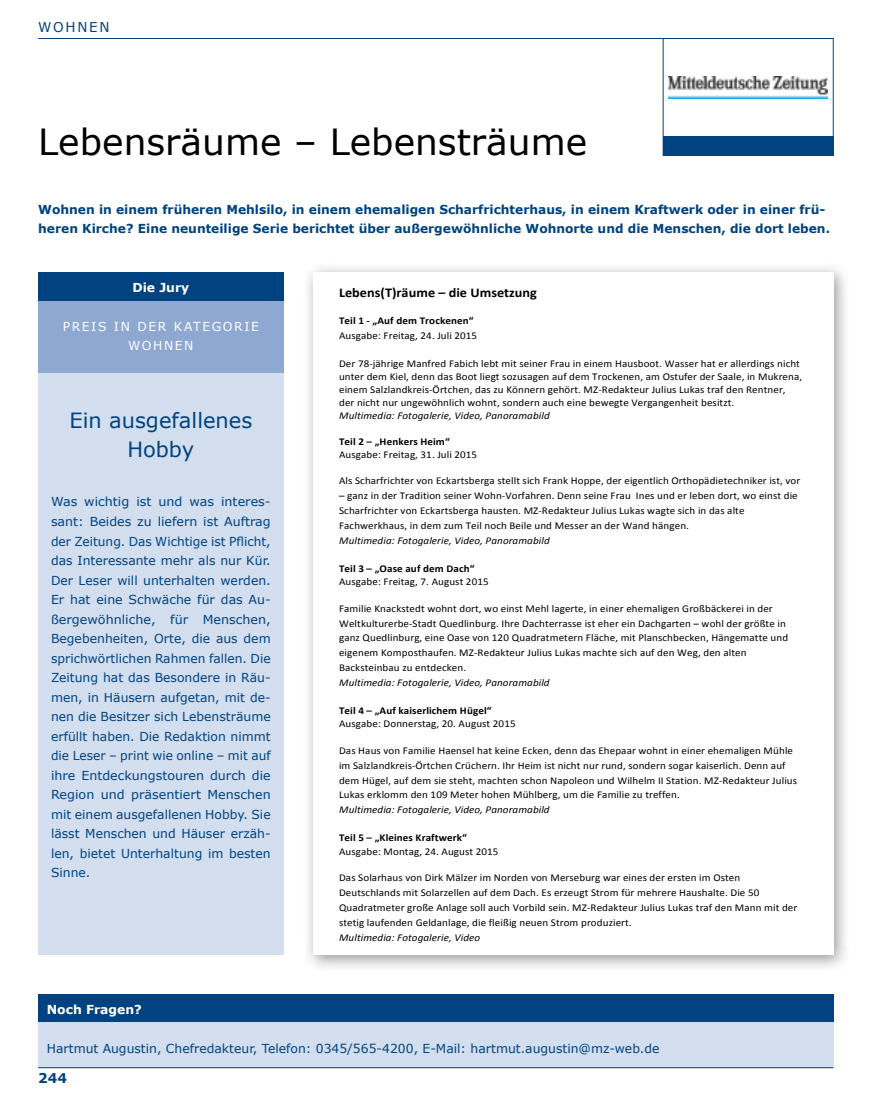
<style>
.page{position:relative;width:893px;height:1106px;background:#fff}
.page>*{position:absolute;margin:0;border:0;box-sizing:border-box;transform-origin:0 0}
.t1{font:36px "Verdana";color:#000}
.t2{font:21px/28.5px "Verdana";color:#004380;text-align:center}
.t3{font:13.5px "Verdana";letter-spacing:.125em;color:#004380}
.t4{font:700 13.5px "Verdana";color:#004380}
.t5{font:700 13.35px "Calibri";letter-spacing:.005em;color:#000;scale:1.06 1}
.t6{font:12.3px/19.5px "Verdana";color:#004380;text-align:justify}
.t7{font:700 12.3px/19.5px "Verdana";color:#004380}
.t8{font:12.3px/19.5px "Verdana";letter-spacing:.125em;color:#fff;text-align:center}
.t9{font:700 12.3px "Verdana";color:#fff}
.t10{font:10.35px/14.9px "Calibri";letter-spacing:.01em;color:#000;scale:1.06 1}
.t11{font:italic 10.35px "Calibri";letter-spacing:.01em;color:#000;scale:1.06 1}
.t12{font:700 10.35px "Calibri";letter-spacing:.01em;color:#000;scale:1.06 1}
</style>
<div class="page">
<hr style="left:38px;top:38px;width:795px;height:1px;background:#004380">
<div style="left:38px;top:292px;width:245px;height:663px;background:#d3deef"></div>
<div style="left:38px;top:292px;width:245px;height:81px;background:#8ea8d1"></div>
<div style="left:38px;top:272px;width:245px;height:29px;background:#004380"></div>
<div style="left:38px;top:1013px;width:795px;height:54px;background:#d3deef"></div>
<div style="left:38px;top:994px;width:795px;height:28px;background:#004380"></div>
<hr style="left:38px;top:1067px;width:795px;height:1px;background:#004380">
<img style="left:669px;top:76px;width:159px;height:22px">
<div style="left:663px;top:38px;width:170px;height:117px;border:1px solid #004380"></div>
<div style="left:663px;top:136px;width:170px;height:19px;background:#004380"></div>
<div style="left:302px;top:261px;width:549px;height:711px;background:#000;opacity:.4"></div>
<div style="left:313px;top:272px;width:520px;height:683px;background:#fff"></div>
<h3 class="t3" style="left:38px;top:18px;width:73px">WOHNEN</h3>
<h1 class="t1" style="left:38px;top:119px;width:550px">Lebensräume – Lebensträume</h1>
<p class="t7" style="left:38px;top:199px;width:793px">Wohnen in einem früheren Mehlsilo, in einem ehemaligen Scharfrichterhaus, in einem Kraftwerk oder in einer frü&shy;heren Kirche? Eine neunteilige Serie berichtet über außergewöhnliche Wohnorte und die Menschen, die dort leben.</p>
<p class="t9" style="left:132px;top:279px;width:58px">Die Jury</p>
<p class="t8" style="left:63px;top:316px;width:198px">PREIS IN DER KATEGORIE<br>WOHNEN</p>
<h2 class="t2" style="left:69px;top:406px;width:184px">Ein ausgefallenes<br>Hobby</h2>
<p class="t6" style="left:51px;top:492px;width:221px">Was wichtig ist und was interes&shy;sant: Beides zu liefern ist Auftrag der Zeitung. Das Wichtige ist Pflicht, das Interessante mehr als nur Kür.<br>Der Leser will unterhalten werden.<br>Er hat eine Schwäche für das Au&shy;ßergewöhnliche, für Menschen, Begebenheiten, Orte, die aus dem sprichwörtlichen Rahmen fallen. Die Zeitung hat das Besondere in Räu&shy;men, in Häusern aufgetan, mit de&shy;nen die Besitzer sich Lebensträume erfüllt haben. Die Redaktion nimmt die Leser – print wie online – mit auf ihre Entdeckungstouren durch die Region und präsentiert Menschen mit einem ausgefallenen Hobby. Sie lässt Menschen und Häuser erzäh&shy;len, bietet Unterhaltung im besten Sinne.</p>
<p class="t9" style="left:47px;top:1001px;width:97px">Noch Fragen?</p>
<p class="t5" style="left:339px;top:284px;width:188px">Lebens(T)räume – die Umsetzung</p>
<p class="t12" style="left:339px;top:314px;width:128px">Teil 1 --‐ „Auf dem Trockenen“</p>
<p class="t10" style="left:339px;top:328px;width:132px">Ausgabe: Freitag, 24. Juli 2015</p>
<p class="t10" style="left:339px;top:357px;width:438px;line-height:12.9px">Der 78--‐jährige Manfred Fabich lebt mit seiner Frau in einem Hausboot. Wasser hat er allerdings nicht unter dem Kiel, denn das Boot liegt sozusagen auf dem Trockenen, am Ostufer der Saale, in Mukrena, einem Salzlandkreis--‐Örtchen, das zu Könnern gehört. MZ--‐Redakteur Julius Lukas traf den Rentner, der nicht nur ungewöhnlich wohnt, sondern auch eine bewegte Vergangenheit besitzt.</p>
<p class="t11" style="left:339px;top:408px;width:200px">Multimedia: Fotogalerie, Video, Panoramabild</p>
<p class="t12" style="left:339px;top:435px;width:106px">Teil 2 – „Henkers Heim“</p>
<p class="t10" style="left:339px;top:447px;width:132px">Ausgabe: Freitag, 31. Juli 2015</p>
<p class="t10" style="left:339px;top:473px;width:437px">Als Scharfrichter von Eckartsberga stellt sich Frank Hoppe, der eigentlich Orthopädietechniker ist, vor</p>
<p class="t10" style="left:339px;top:488px;width:434px">– ganz in der Tradition seiner Wohn--‐Vorfahren. Denn seine Frau Ines und er leben dort, wo einst die<br>Scharfrichter von Eckartsberga hausten. MZ--‐Redakteur Julius Lukas wagte sich in das alte<br>Fachwerkhaus, in dem zum Teil noch Beile und Messer an der Wand hängen.</p>
<p class="t11" style="left:339px;top:533px;width:200px">Multimedia: Fotogalerie, Video, Panoramabild</p>
<p class="t12" style="left:339px;top:562px;width:129px">Teil 3 – „Oase auf dem Dach“</p>
<p class="t10" style="left:339px;top:574px;width:143px">Ausgabe: Freitag, 7. August 2015</p>
<p class="t10" style="left:339px;top:600px;width:425px">Familie Knackstedt wohnt dort, wo einst Mehl lagerte, in einer ehemaligen Großbäckerei in der Weltkulturerbe--‐Stadt Quedlinburg. Ihre Dachterrasse ist eher ein Dachgarten – wohl der größte in ganz Quedlinburg, eine Oase von 120 Quadratmetern Fläche, mit Planschbecken, Hängematte und eigenem Komposthaufen. MZ--‐Redakteur Julius Lukas machte sich auf den Weg, den alten Backsteinbau zu entdecken.</p>
<p class="t11" style="left:339px;top:675px;width:200px">Multimedia: Fotogalerie, Video, Panoramabild</p>
<p class="t12" style="left:339px;top:704px;width:145px">Teil 4 – „Auf kaiserlichem Hügel“</p>
<p class="t10" style="left:339px;top:716px;width:168px">Ausgabe: Donnerstag, 20. August 2015</p>
<p class="t10" style="left:339px;top:743px;width:434px">Das Haus von Familie Haensel hat keine Ecken, denn das Ehepaar wohnt in einer ehemaligen Mühle im Salzlandkreis--‐Örtchen Crüchern. Ihr Heim ist nicht nur rund, sondern sogar kaiserlich. Denn auf dem Hügel, auf dem sie steht, machten schon Napoleon und Wilhelm II Station. MZ--‐Redakteur Julius Lukas erklomm den 109 Meter hohen Mühlberg, um die Familie zu treffen.</p>
<p class="t11" style="left:339px;top:802px;width:200px">Multimedia: Fotogalerie, Video, Panoramabild</p>
<p class="t12" style="left:339px;top:831px;width:122px">Teil 5 – „Kleines Kraftwerk“</p>
<p class="t10" style="left:339px;top:843px;width:152px">Ausgabe: Montag, 24. August 2015</p>
<p class="t10" style="left:339px;top:870px;width:434px">Das Solarhaus von Dirk Mälzer im Norden von Merseburg war eines der ersten im Osten Deutschlands mit Solarzellen auf dem Dach. Es erzeugt Strom für mehrere Haushalte. Die 50<br>Quadratmeter große Anlage soll auch Vorbild sein. MZ--‐Redakteur Julius Lukas traf den Mann mit der stetig laufenden Geldanlage, die fleißig neuen Strom produziert.</p>
<p class="t11" style="left:339px;top:930px;width:135px">Multimedia: Fotogalerie, Video</p>
<p class="t6" style="left:47px;top:1038px;width:614px">Hartmut Augustin, Chefredakteur, Telefon: 0345/565-4200, E-Mail: hartmut.augustin@mz-web.de</p>
<h3 class="t4" style="left:38px;top:1069px;width:30px">244</h3>
</div>
